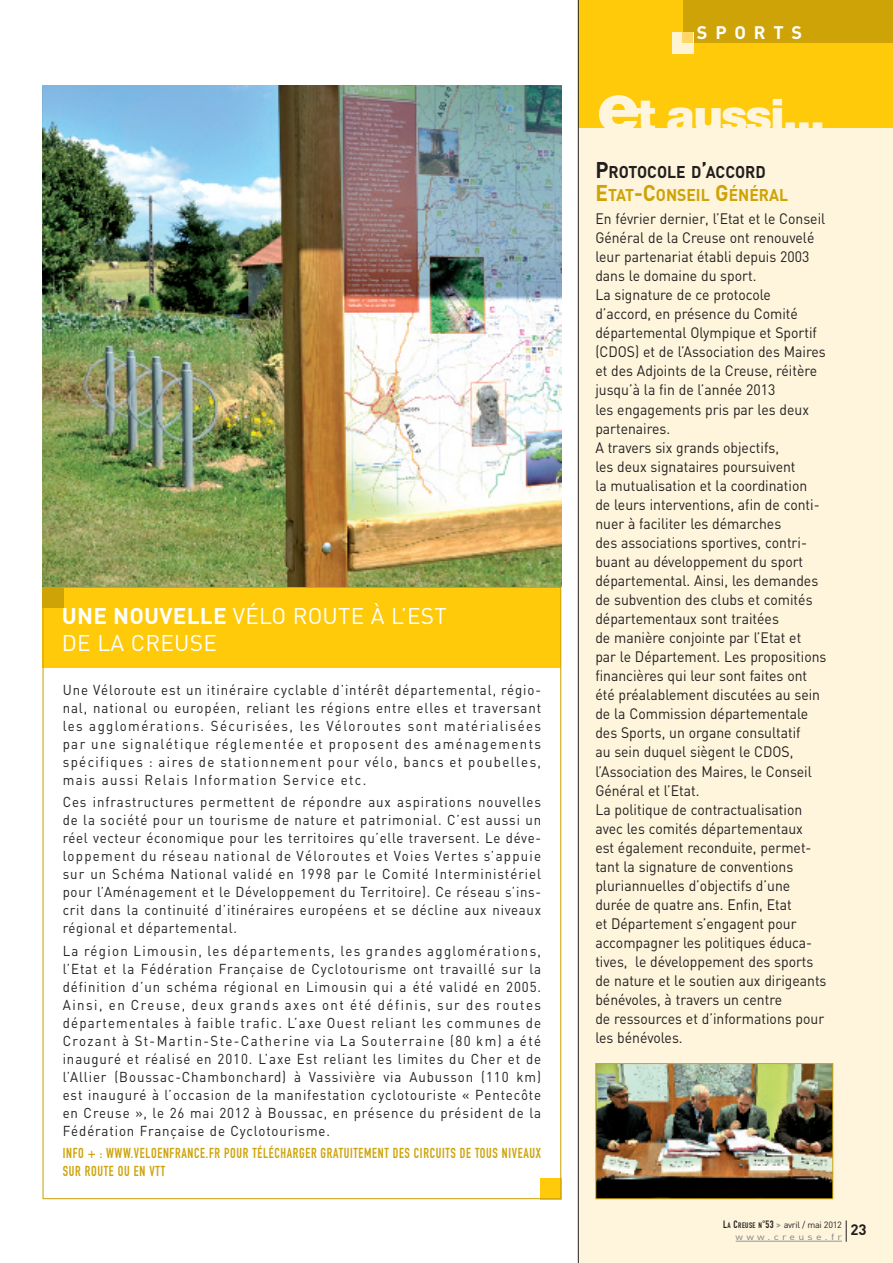
<style>
.page{position:relative;width:893px;height:1263px;background:#fff}
.page>*{position:absolute;margin:0;border:0;box-sizing:border-box;transform-origin:0 0}
.t1{font:900 49.65px "Nimbus Sans Novus T";letter-spacing:-.03em;color:#fef5dc}
.t2{font:22.5px/27px "DIN";letter-spacing:.01em;color:#fff}
.t3{font:700 18px "DIN";letter-spacing:.435em;color:#fff}
.t4{font:700 16.8px/22.5px "DIN";color:#231f20;scale:.93 1}
.t5{font:15px/19px "DIN";color:#231f20;scale:.93 1}
.t6{font:14.25px/18px "DIN";letter-spacing:.07em;color:#231f20;text-align:justify;scale:.93 1}
.t7{font:14.25px/18px "DIN Engschrift";letter-spacing:.05em;color:#cea308;scale:.93 1}
.t8{font:9px/12px "DIN";letter-spacing:-.025em;color:#231f20}
.s1{font-weight:700}
.s2{font-size:73.5px}
.s3{font-size:22.5px}
.s4{font-size:22.5px;color:#cea308}
.s5{color:#cea308}
.s6{font-family:"DIN Engschrift";font-size:10.5px}
.s7{font-family:"DIN Engschrift";font-size:7.8px}
.s8{font-weight:700;color:#939598}
.s9{color:#808285}
</style>
<div class="page">
<div style="left:578px;top:128px;width:315px;height:1135px;background:#fef5dc"></div>
<hr style="left:736px;top:1241px;width:106px;height:1px;background:#939598">
<svg style="left:846px;top:1220px;width:1px;height:22px"></svg>
<div style="left:578px;top:0;width:315px;height:128px;background:#feca0a"></div>
<div style="left:683px;top:0;width:210px;height:43px;background:#cea308"></div>
<div style="left:672px;top:32px;width:21px;height:21px;background:#fef3d2"></div>
<div style="left:683px;top:32px;width:10px;height:11px;background:#fed767"></div>
<hr style="left:578px;top:0;width:1px;height:1263px;background:#231f20">
<div style="left:43px;top:587px;width:518px;height:81px;background:#feca0a"></div>
<div style="left:43px;top:587px;width:21px;height:21px;background:#cea308"></div>
<div style="left:540px;top:1178px;width:21px;height:21px;background:#feca0a"></div>
<img style="left:43px;top:85px;width:518px;height:502px">
<img style="left:597px;top:1065px;width:234px;height:132px">
<div style="left:595px;top:1063px;width:238px;height:136px;border:1px solid #cea308"></div>
<h2 class="t2" style="left:62px;top:602px;width:386px"><span class="s1">UNE NOUVELLE</span> VÉLO ROUTE À L’EST<br>DE LA CREUSE</h2>
<p class="t6" style="left:63px;top:680px;width:516px">Une Véloroute est un itinéraire cyclable d’intérêt départemental, régio&shy;nal, national ou européen, reliant les régions entre elles et traversant les agglomérations. Sécurisées, les Véloroutes sont matérialisées par une signalétique réglementée et proposent des aménagements spécifiques : aires de stationnement pour vélo, bancs et poubelles, mais aussi Relais Information Service etc.</p>
<p class="t6" style="left:63px;top:793px;width:516px">Ces infrastructures permettent de répondre aux aspirations nouvelles de la société pour un tourisme de nature et patrimonial. C’est aussi un réel vecteur économique pour les territoires qu’elle traversent. Le déve&shy;loppement du réseau national de Véloroutes et Voies Vertes s’appuie sur un Schéma National validé en 1998 par le Comité Interministériel pour l’Aménagement et le Développement du Territoire). Ce réseau s’ins&shy;crit dans la continuité d’itinéraires européens et se décline aux niveaux régional et départemental.</p>
<p class="t6" style="left:63px;top:941px;width:516px">La région Limousin, les départements, les grandes agglomérations, l’Etat et la Fédération Française de Cyclotourisme ont travaillé sur la définition d’un schéma régional en Limousin qui a été validé en 2005.<br>Ainsi, en Creuse, deux grands axes ont été définis, sur des routes départementales à faible trafic. L’axe Ouest reliant les communes de Crozant à St-Martin-Ste-Catherine via La Souterraine (80 km) a été inauguré et réalisé en 2010. L’axe Est reliant les limites du Cher et de l’Allier (Boussac-Chambonchard) à Vassivière via Aubusson (110 km) est inauguré à l’occasion de la manifestation cyclotouriste « Pentecôte en Creuse », le 26 mai 2012 à Boussac, en présence du président de la Fédération Française de Cyclotourisme.</p>
<p class="t7" style="left:63px;top:1145px;width:516px">INFO + : WWW.VELOENFRANCE.FR POUR TÉLÉCHARGER GRATUITEMENT DES CIRCUITS DE TOUS NIVEAUX<br>SUR ROUTE OU EN VTT</p>
<p class="t3" style="left:697px;top:22px;width:107px">SPORTS</p>
<h1 class="t1" style="left:597px;top:85px;width:229px"><span class="s2">e</span>t aussi...</h1>
<p class="t4" style="left:595px;top:160px;width:209px"><span class="s3">P</span>ROTOCOLE D<span class="s3">’</span>ACCORD<br><span class="s4">E</span><span class="s5">TAT</span><span class="s4">-C</span><span class="s5">ONSEIL</span> <span class="s4">G</span><span class="s5">ÉNÉRAL</span></p>
<p class="t5" style="left:595px;top:209px;width:250px">En février dernier, l’Etat et le Conseil Général de la Creuse ont renouvelé leur partenariat établi depuis 2003 dans le domaine du sport.<br>La signature de ce protocole d’accord, en présence du Comité départemental Olympique et Sportif (CDOS) et de l’Association des Maires et des Adjoints de la Creuse, réitère jusqu’à la fin de l’année 2013<br>les engagements pris par les deux partenaires.<br>A travers six grands objectifs,<br>les deux signataires poursuivent<br>la mutualisation et la coordination<br>de leurs interventions, afin de conti&shy;nuer à faciliter les démarches<br>des associations sportives, contri&shy;buant au développement du sport départemental. Ainsi, les demandes de subvention des clubs et comités départementaux sont traitées<br>de manière conjointe par l’Etat et<br>par le Département. Les propositions financières qui leur sont faites ont été préalablement discutées au sein de la Commission départementale des Sports, un organe consultatif<br>au sein duquel siègent le CDOS, l’Association des Maires, le Conseil Général et l’Etat.<br>La politique de contractualisation avec les comités départementaux<br>est également reconduite, permet&shy;tant la signature de conventions pluriannuelles d’objectifs d’une durée de quatre ans. Enfin, Etat<br>et Département s’engagent pour accompagner les politiques éduca&shy;tives, le développement des sports de nature et le soutien aux dirigeants bénévoles, à travers un centre<br>de ressources et d’informations pour les bénévoles.</p>
<p class="t8" style="left:735px;top:1218px;width:133px;text-indent:-12px"><span class="s6">L</span><span class="s7">A</span> <span class="s6">C</span><span class="s7">REUSE N</span><span class="s6">°53</span> <span class="s8">&gt;</span> avril / mai 2012 <span class="s9">www.creuse.fr</span> <sup>23</sup></p>
</div>
